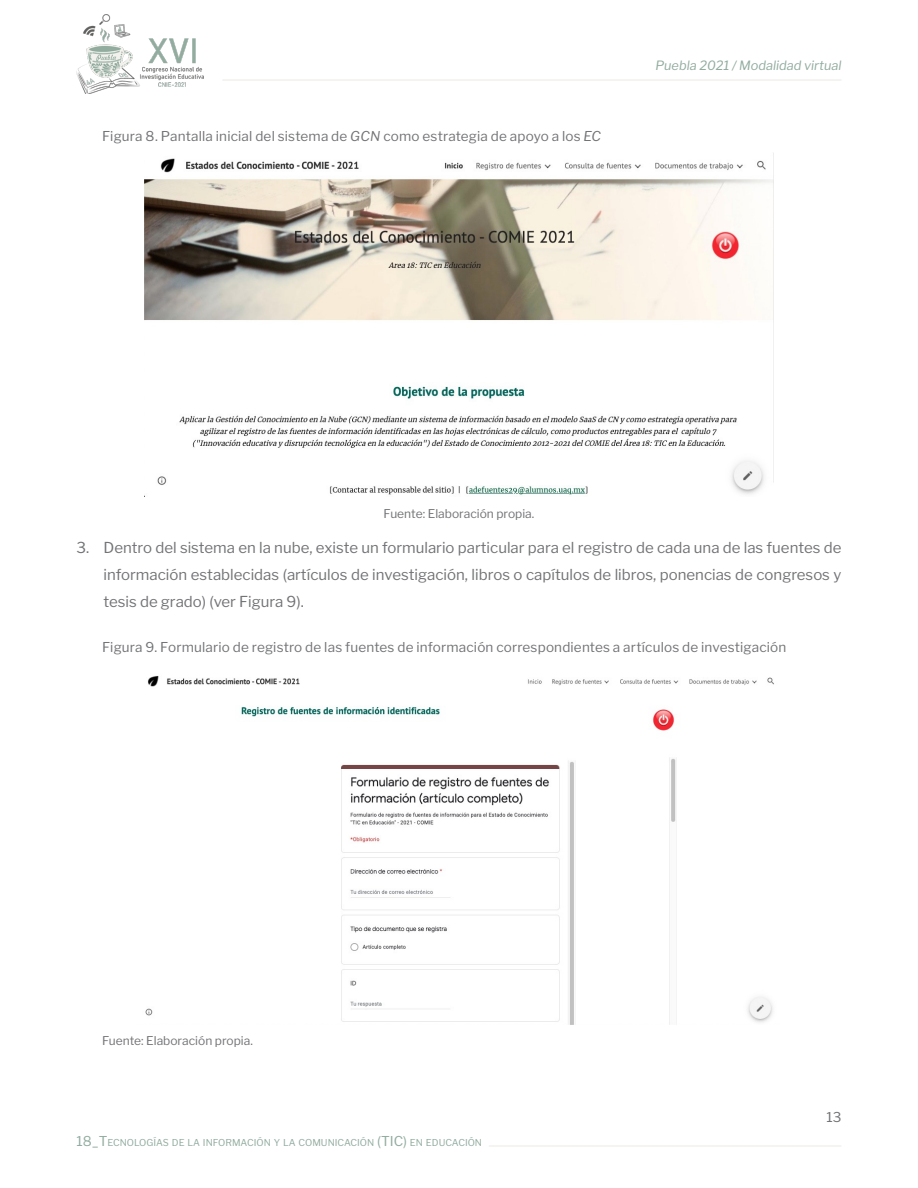
<style>
.page{position:relative;width:918px;height:1188px;background:#fff}
.page>*{position:absolute;margin:0;border:0;box-sizing:border-box;transform-origin:0 0}
.t1{font:15px/27px "Libre Franklin";color:#727376;text-align:justify}
.PIES_DE_IMAGEN{font:13.5px "Libre Franklin";letter-spacing:.01em;color:#727376}
.t2{font:13.5px "Libre Franklin";color:#727376}
.t3{font:italic 12.75px "Libre Franklin";color:#92aca0}
.PIES_DE_IMAGEN-2{font:12px "Libre Franklin";color:#727376}
.t4{font:9.45px "Libre Franklin";color:#92aca0}
.s1{font-style:italic}
.s2{font-size:13.5px}
</style>
<div class="page">
<hr style="left:222px;top:79px;width:619px;height:2px;background:#f2f1ed">
<img style="left:77px;top:15px;width:126px;height:79px">
<hr style="left:489px;top:1145px;width:352px;height:2px;background:#f2f1ed">
<img style="left:144px;top:153px;width:630px;height:344px">
<img style="left:145px;top:676px;width:629px;height:348px">
<p class="PIES_DE_IMAGEN" style="left:102px;top:128px;width:501px">Figura 8. Pantalla inicial del sistema de <span class="s1">GCN</span> como estrategia de apoyo a los <span class="s1">EC</span></p>
<p class="t3" style="left:655px;top:58px;width:187px">Puebla 2021 / Modalidad virtual</p>
<p class="PIES_DE_IMAGEN-2" style="left:384px;top:506px;width:152px">Fuente: Elaboración propia.</p>
<p class="t1" style="left:104px;top:534px;width:739px;text-indent:-27px">3. Dentro del sistema en la nube, existe un formulario particular para el registro de cada una de las fuentes de información establecidas (artículos de investigación, libros o capítulos de libros, ponencias de congresos y tesis de grado) (ver Figura 9).</p>
<p class="PIES_DE_IMAGEN" style="left:102px;top:639px;width:686px">Figura 9. Formulario de registro de las fuentes de información correspondientes a artículos de investigación</p>
<p class="PIES_DE_IMAGEN-2" style="left:102px;top:1034px;width:152px">Fuente: Elaboración propia.</p>
<p class="t4" style="left:77px;top:1137px;width:407px"><span class="s2">18_T</span>ECNOLOGÍAS DE LA INFORMACIÓN Y LA COMUNICACIÓN <span class="s2">(TIC)</span> EN EDUCACIÓN</p>
<p class="t2" style="left:827px;top:1109px;width:16px">13</p>
</div>
